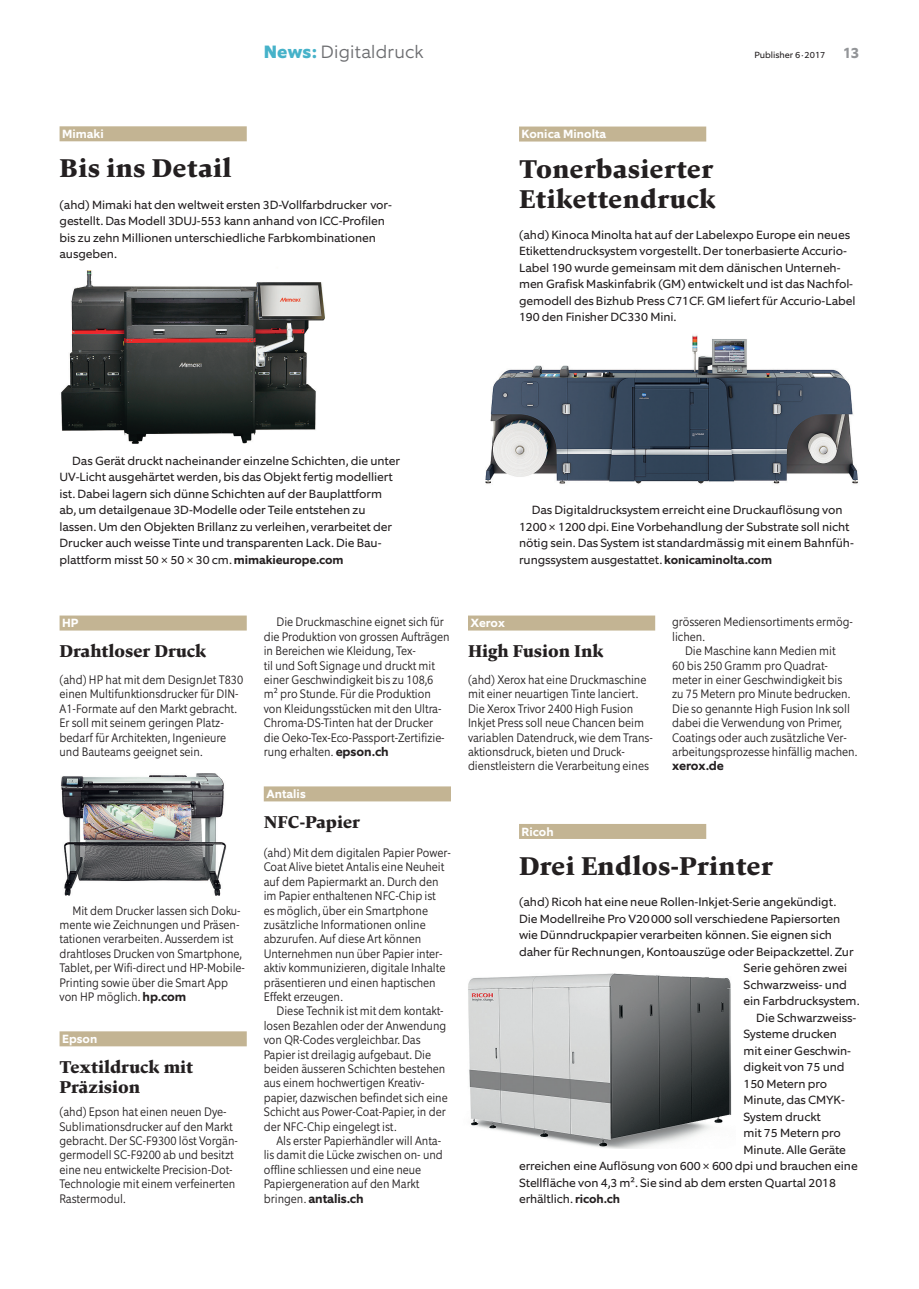
<style>
.page{position:relative;width:919px;height:1289px;background:#fff}
.page>*{position:absolute;margin:0;border:0;box-sizing:border-box;transform-origin:0 0}
.t1{font:800 27px/30px "Carat";letter-spacing:.015em;color:#231f20}
.t2{font:800 18px/20.2px "Carat";color:#231f20}
.t3{font:300 18px "Equip";letter-spacing:.005em;color:#6c6d70}
.t4{font:300 12.45px/14.4px "Equip Condensed";color:#231f20}
.t5{font:700 12.45px "Equip";letter-spacing:-.005em;color:#231f20}
.t6{font:12px/16.5px "Equip";letter-spacing:-.005em;color:#231f20}
.t7{font:700 12px "Equip";letter-spacing:.005em;color:#fff}
.t8{font:9px "Equip";color:#231f20}
.s1{font-weight:800;color:#46b2c9}
.s2{font-weight:700;font-size:15px;color:#939598}
.s3{font-weight:700}
.s4{font-family:"Equip";font-weight:700}
.s5{font-family:"Equip Condensed";font-weight:300}
</style>
<div class="page">
<div style="left:519px;top:126px;width:187px;height:15px;background:#c3b493"></div>
<div style="left:519px;top:824px;width:187px;height:15px;background:#c3b493"></div>
<div style="left:60px;top:126px;width:187px;height:15px;background:#c3b493"></div>
<div style="left:60px;top:615px;width:187px;height:15px;background:#c3b493"></div>
<div style="left:60px;top:1031px;width:187px;height:15px;background:#c3b493"></div>
<div style="left:264px;top:786px;width:187px;height:15px;background:#c3b493"></div>
<div style="left:468px;top:615px;width:187px;height:15px;background:#c3b493"></div>
<img style="left:468px;top:973px;width:264px;height:175px">
<img style="left:61px;top:270px;width:264px;height:174px">
<img style="left:485px;top:335px;width:373px;height:149px">
<img style="left:61px;top:774px;width:165px;height:121px">
<h2 class="t3" style="left:264px;top:41px;width:161px"><span class="s1">News:</span> Digitaldruck</h2>
<p class="t8" style="left:754px;top:49px;width:106px">Publisher 6·2017 <span class="s2">13</span></p>
<p class="t7" style="left:62px;top:126px;width:43px">Mimaki</p>
<h1 class="t1" style="left:60px;top:153px;width:173px">Bis ins Detail</h1>
<p class="t6" style="left:60px;top:196px;width:334px">(ahd) Mimaki hat den weltweit ersten 3D-Vollfarbdrucker vor&shy;gestellt. Das Modell 3DUJ-553 kann anhand von ICC-Profilen bis zu zehn Millionen unterschiedliche Farbkombinationen ausgeben.</p>
<p class="t7" style="left:521px;top:126px;width:86px">Konica Minolta</p>
<h1 class="t1" style="left:519px;top:153px;width:198px">Tonerbasierter<br>Etikettendruck</h1>
<p class="t6" style="left:519px;top:226px;width:338px">(ahd) Kinoca Minolta hat auf der Labelexpo Europe ein neues Etikettendrucksystem vorgestellt. Der tonerbasierte Accurio-Label 190 wurde gemeinsam mit dem dänischen Unterneh&shy;men Grafisk Maskinfabrik (GM) entwickelt und ist das Nachfol&shy;gemodell des Bizhub Press C71CF. GM liefert für Accurio-Label 190 den Finisher DC330 Mini.</p>
<p class="t6" style="left:60px;top:452px;width:342px;text-indent:13px">Das Gerät druckt nacheinander einzelne Schichten, die unter UV-Licht ausgehärtet werden, bis das Objekt fertig modelliert ist. Dabei lagern sich dünne Schichten auf der Bauplattform ab, um detailgenaue 3D-Modelle oder Teile entstehen zu lassen. Um den Objekten Brillanz zu verleihen, verarbeitet der Drucker auch weisse Tinte und transparenten Lack. Die Bau&shy;plattform misst 50×50×30 cm. <span class="s3">mimakieurope.com</span></p>
<p class="t6" style="left:519px;top:502px;width:336px;text-indent:13px">Das Digitaldrucksystem erreicht eine Druckauflösung von 1200×1200 dpi. Eine Vorbehandlung der Substrate soll nicht nötig sein. Das System ist standardmässig mit einem Bahnfüh&shy;rungssystem ausgestattet. <span class="s3">konicaminolta.com</span></p>
<p class="t7" style="left:62px;top:615px;width:18px">HP</p>
<h2 class="t2" style="left:60px;top:640px;width:148px">Drahtloser Druck</h2>
<p class="t4" style="left:60px;top:672px;width:185px">(ahd) HP hat mit dem DesignJet T830 einen Multifunktionsdrucker für DIN-A1-Formate auf den Markt gebracht.<br>Er soll mit seinem geringen Platz&shy;bedarf für Architekten, Ingenieure und Bauteams geeignet sein.</p>
<p class="t4" style="left:60px;top:903px;width:187px;text-indent:13px">Mit dem Drucker lassen sich Doku&shy;mente wie Zeichnungen und Präsen&shy;tationen verarbeiten. Ausserdem ist drahtloses Drucken von Smartphone, Tablet, per Wifi-direct und HP-Mobile-Printing sowie über die Smart App von HP möglich. <span class="s4">hp.com</span></p>
<p class="t7" style="left:62px;top:1031px;width:37px">Epson</p>
<h2 class="t2" style="left:60px;top:1056px;width:135px">Textildruck mit<br>Präzision</h2>
<p class="t4" style="left:60px;top:1104px;width:180px">(ahd) Epson hat einen neuen Dye-<br>Sublimationsdrucker auf den Markt gebracht. Der SC-F9300 löst Vorgän&shy;germodell SC-F9200 ab und besitzt eine neu entwickelte Precision-Dot-<br>Technologie mit einem verfeinerten<br>Rastermodul.</p>
<p class="t4" style="left:264px;top:615px;width:187px;text-indent:13px">Die Druckmaschine eignet sich für die Produktion von grossen Aufträgen in Bereichen wie Kleidung, Tex-<br>til und Soft Signage und druckt mit einer Geschwindigkeit bis zu 108,6 m² pro Stunde. Für die Produktion von Kleidungsstücken mit den Ultra-Chroma-DS-Tinten hat der Drucker die Oeko-Tex-Eco-Passport-Zertifizie&shy;rung erhalten. <span class="s4">epson.ch</span></p>
<p class="t7" style="left:266px;top:786px;width:41px">Antalis</p>
<h2 class="t2" style="left:264px;top:811px;width:98px">NFC-Papier</h2>
<p class="t4" style="left:264px;top:845px;width:189px">(ahd) Mit dem digitalen Papier Power-Coat Alive bietet Antalis eine Neuheit auf dem Papiermarkt an. Durch den im Papier enthaltenen NFC-Chip ist<br>es möglich, über ein Smartphone zusätzliche Informationen online abzurufen. Auf diese Art können Unternehmen nun über Papier inter&shy;aktiv kommunizieren, digitale Inhalte präsentieren und einen haptischen Effekt erzeugen.</p>
<p class="t4" style="left:264px;top:1003px;width:185px;text-indent:13px">Diese Technik ist mit dem kontakt&shy;losen Bezahlen oder der Anwendung von QR-Codes vergleichbar. Das Papier ist dreilagig aufgebaut. Die beiden äusseren Schichten bestehen aus einem hochwertigen Kreativ&shy;papier, dazwischen befindet sich eine Schicht aus Power-Coat-Papier, in der der NFC-Chip eingelegt ist.</p>
<p class="t4" style="left:264px;top:1133px;width:180px;text-indent:13px">Als erster Papierhändler will Anta&shy;lis damit die Lücke zwischen on- und offline schliessen und eine neue Papiergeneration auf den Markt</p>
<p class="t5" style="left:264px;top:1190px;width:101px"><span class="s5">bringen.</span> antalis.ch</p>
<p class="t7" style="left:470px;top:615px;width:36px">Xerox</p>
<h2 class="t2" style="left:468px;top:640px;width:137px">High Fusion Ink</h2>
<p class="t4" style="left:468px;top:672px;width:186px">(ahd) Xerox hat eine Druckmaschine mit einer neuartigen Tinte lanciert.<br>Die Xerox Trivor 2400 High Fusion Inkjet Press soll neue Chancen beim variablen Datendruck, wie dem Trans&shy;aktionsdruck, bieten und Druck&shy;dienstleistern die Verarbeitung eines</p>
<p class="t4" style="left:672px;top:615px;width:182px">grösseren Mediensortiments ermög&shy;lichen.</p>
<p class="t4" style="left:672px;top:643px;width:187px;text-indent:13px">Die Maschine kann Medien mit<br>60 bis 250 Gramm pro Quadrat&shy;meter in einer Geschwindigkeit bis<br>zu 75 Metern pro Minute bedrucken.<br>Die so genannte High Fusion Ink soll dabei die Verwendung von Primer, Coatings oder auch zusätzliche Ver&shy;arbeitungsprozesse hinfällig machen.</p>
<p class="t5" style="left:672px;top:758px;width:53px">xerox.de</p>
<p class="t7" style="left:521px;top:823px;width:34px">Ricoh</p>
<h1 class="t1" style="left:519px;top:850px;width:255px">Drei Endlos-Printer</h1>
<p class="t6" style="left:519px;top:893px;width:318px">(ahd) Ricoh hat eine neue Rollen-Inkjet-Serie angekündigt.</p>
<p class="t6" style="left:519px;top:910px;width:323px">Die Modellreihe Pro V20000 soll verschiedene Papiersorten</p>
<p class="t6" style="left:519px;top:926px;width:314px">wie Dünndruckpapier verarbeiten können. Sie eignen sich</p>
<p class="t6" style="left:519px;top:943px;width:336px">daher für Rechnungen, Kontoauszüge oder Beipackzettel. Zur</p>
<p class="t6" style="left:743px;top:959px;width:105px">Serie gehören zwei</p>
<p class="t6" style="left:743px;top:976px;width:105px">Schwarzweiss- und</p>
<p class="t6" style="left:743px;top:992px;width:117px">ein Farbdrucksystem.</p>
<p class="t6" style="left:756px;top:1009px;width:101px">Die Schwarzweiss-</p>
<p class="t6" style="left:743px;top:1025px;width:95px">Systeme drucken</p>
<p class="t6" style="left:743px;top:1042px;width:109px">mit einer Geschwin-</p>
<p class="t6" style="left:743px;top:1058px;width:102px">digkeit von 75 und</p>
<p class="t6" style="left:743px;top:1075px;width:85px">150 Metern pro</p>
<p class="t6" style="left:743px;top:1091px;width:103px">Minute, das CMYK-</p>
<p class="t6" style="left:743px;top:1108px;width:79px">System druckt</p>
<p class="t6" style="left:743px;top:1124px;width:99px">mit 75 Metern pro</p>
<p class="t6" style="left:743px;top:1141px;width:104px">Minute. Alle Geräte</p>
<p class="t6" style="left:519px;top:1157px;width:340px">erreichen eine Auflösung von 600×600 dpi und brauchen eine</p>
<p class="t6" style="left:519px;top:1174px;width:318px">Stellfläche von 4,3 m². Sie sind ab dem ersten Quartal 2018</p>
<p class="t6" style="left:519px;top:1190px;width:103px">erhältlich. <span class="s3">ricoh.ch</span></p>
</div>
